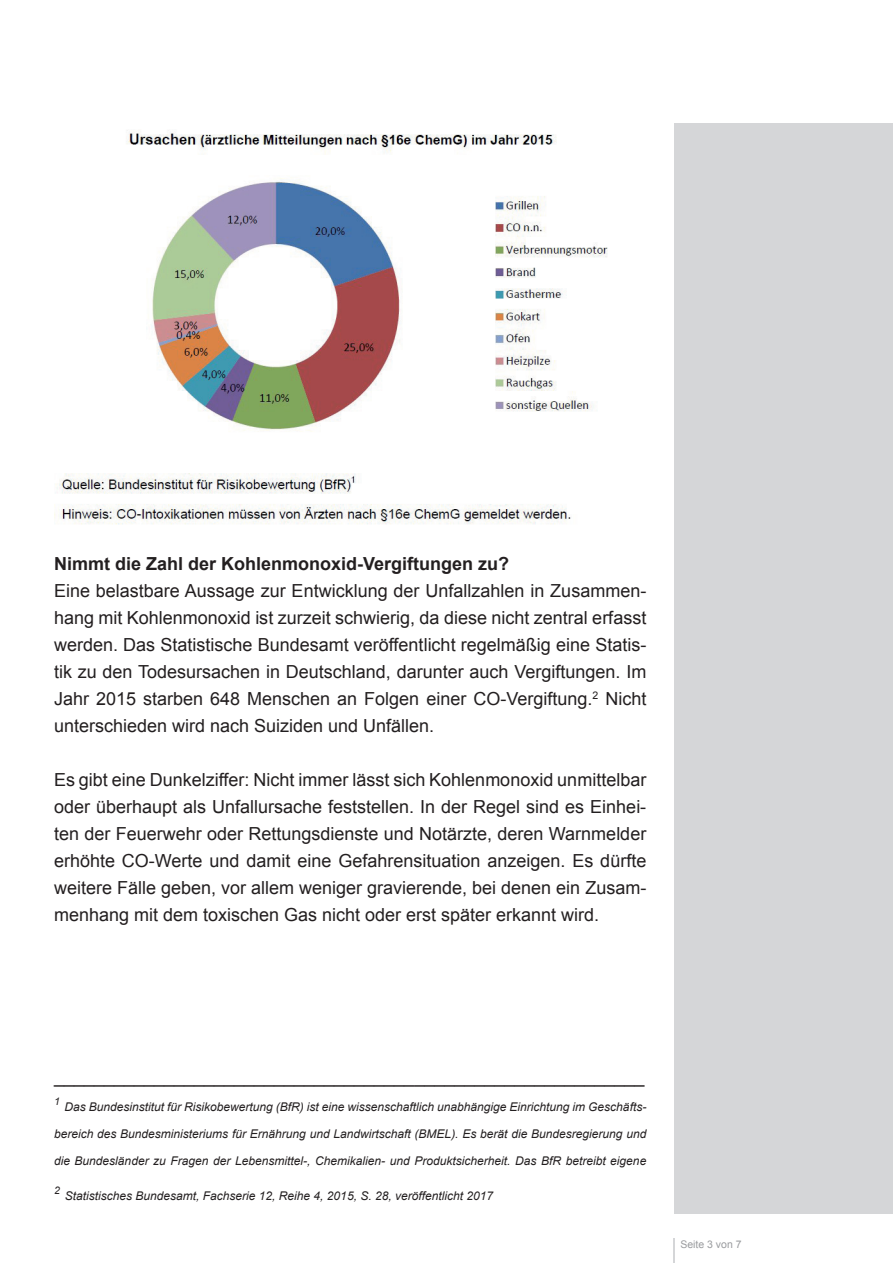
<style>
.page{position:relative;width:893px;height:1263px;background:#fff}
.page>*{position:absolute;margin:0;border:0;box-sizing:border-box;transform-origin:0 0}
.t1{font:18px/27px "Arial";color:#231f20;text-align:justify}
.t2{font:700 18px "Arial";color:#231f20}
.t3{font:italic 12px "Arial";color:#231f20}
.t4{font:10.5px "Arial";color:#999b9e}
.t5{font:italic 10.5px "Arial";color:#231f20}
</style>
<div class="page">
<svg style="left:674px;top:1239px;width:1px;height:24px"></svg>
<div style="left:674px;top:123px;width:219px;height:1091px;background:#d5d6d8"></div>
<img style="left:54px;top:130px;width:554px;height:395px">
<p class="t2" style="left:54px;top:552px;width:457px">Nimmt die Zahl der Kohlenmonoxid-Vergiftungen zu?</p>
<p class="t1" style="left:54px;top:577px;width:594px">Eine belastbare Aussage zur Entwicklung der Unfallzahlen in Zusammen&shy;hang mit Kohlenmonoxid ist zurzeit schwierig, da diese nicht zentral erfasst werden. Das Statistische Bundesamt veröffentlicht regelmäßig eine Statis&shy;tik zu den Todesursachen in Deutschland, darunter auch Vergiftungen. Im Jahr 2015 starben 648 Menschen an Folgen einer CO-Vergiftung.<sup>2</sup> Nicht unterschieden wird nach Suiziden und Unfällen.</p>
<p class="t1" style="left:54px;top:766px;width:594px">Es gibt eine Dunkelziffer: Nicht immer lässt sich Kohlenmonoxid unmittelbar oder überhaupt als Unfallursache feststellen. In der Regel sind es Einhei&shy;ten der Feuerwehr oder Rettungsdienste und Notärzte, deren Warnmelder erhöhte CO-Werte und damit eine Gefahrensituation anzeigen. Es dürfte weitere Fälle geben, vor allem weniger gravierende, bei denen ein Zusam&shy;menhang mit dem toxischen Gas nicht oder erst später erkannt wird.</p>
<p class="t1" style="left:54px;top:1063px;width:592px">___________________________________________________________</p>
<p class="t5" style="left:54px;top:1095px;width:7px">1</p>
<p class="t3" style="left:64px;top:1099px;width:583px">Das Bundesinstitut für Risikobewertung (BfR) ist eine wissenschaftlich unabhängige Einrichtung im Geschäfts-</p>
<p class="t3" style="left:54px;top:1126px;width:594px">bereich des Bundesministeriums für Ernährung und Landwirtschaft (BMEL). Es berät die Bundesregierung und</p>
<p class="t3" style="left:54px;top:1153px;width:594px">die Bundesländer zu Fragen der Lebensmittel-, Chemikalien- und Produktsicherheit. Das BfR betreibt eigene</p>
<p class="t5" style="left:54px;top:1183px;width:7px">2</p>
<p class="t3" style="left:65px;top:1187px;width:430px">Statistisches Bundesamt, Fachserie 12, Reihe 4, 2015, S. 28, veröffentlicht 2017</p>
<p class="t4" style="left:680px;top:1237px;width:63px">Seite 3 von 7</p>
</div>
